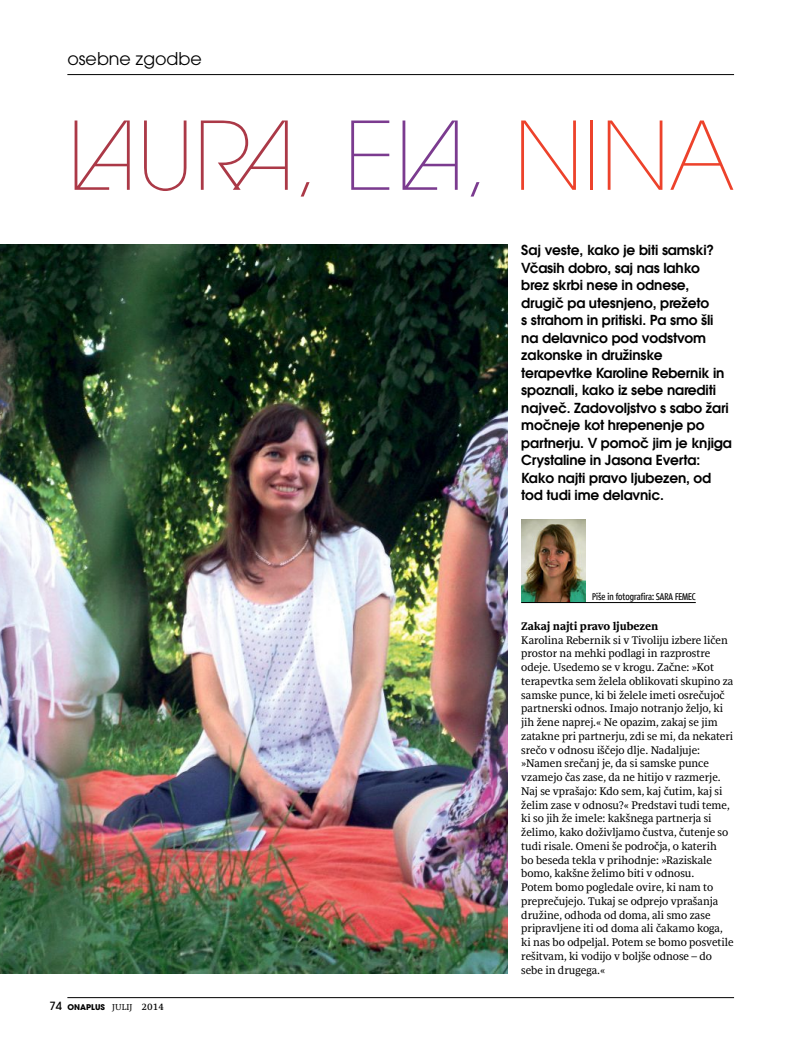
<style>
.page{position:relative;width:805px;height:1063px;background:#fff}
.page>*{position:absolute;margin:0;border:0;box-sizing:border-box;transform-origin:0 0}
.t1{font:200 93.62px "ITC Avant Garde Pro";color:#ab3947}
.t2{font:17.5px "ITC Avant Garde Pro";color:#000}
.t3{font:600 13.75px/17.5px "ITC Avant Garde Pro";letter-spacing:-.01em;color:#000}
.t4{font:11.25px/13.8px "Delo Text";color:#000}
.t5{font:700 11.25px "Delo Text";color:#000}
.t6{font:condensed 10px "Toti Mali Op 1";color:#000}
.t7{font:700 7.88px "ITC Avant Garde Pro";color:#000}
.s1{color:#7b3b8f}
.s2{color:#ed422b}
.s3{font-weight:500;font-size:11.25px}
.s4{font-family:"Delo Text";font-weight:400;font-size:8.75px}
.s5{font-family:"Delo Text Regular SC";font-weight:400;font-size:11.25px}
</style>
<div class="page">
<hr style="left:67px;top:997px;width:666px;height:1px;background:#000">
<hr style="left:67px;top:74px;width:666px;height:1px;background:#000">
<img style="left:0;top:245px;width:507px;height:729px">
<img style="left:521px;top:520px;width:64px;height:82px">
<hr style="left:521px;top:602px;width:174px;height:1px;background:#000">
<h2 class="t2" style="left:67px;top:48px;width:136px">osebne zgodbe</h2>
<h1 class="t1" style="left:67px;top:96px;width:668px">LAURA, <span class="s1">ELA,</span> <span class="s2">NINA</span></h1>
<p class="t3" style="left:521px;top:241px;width:212px">Saj veste, kako je biti samski?<br>Včasih dobro, saj nas lahko<br>brez skrbi nese in odnese, drugič pa utesnjeno, prežeto<br>s strahom in pritiski. Pa smo šli na delavnico pod vodstvom zakonske in družinske terapevtke Karoline Rebernik in spoznali, kako iz sebe narediti največ. Zadovoljstvo s sabo žari močneje kot hrepenenje po partnerju. V pomoč jim je knjiga<br>Crystaline in Jasona Everta:<br>Kako najti pravo ljubezen, od tod tudi ime delavnic.</p>
<p class="t7" style="left:50px;top:1002px;width:116px"><span class="s3">74</span> ONAPLUS <span class="s4">JULIJ</span> <span class="s5">2014</span></p>
<p class="t6" style="left:592px;top:591px;width:105px">Piše in fotografira: sara femec</p>
<p class="t5" style="left:521px;top:620px;width:138px">Zakaj najti pravo ljubezen</p>
<p class="t4" style="left:521px;top:633px;width:214px">Karolina Rebernik si v Tivoliju izbere ličen prostor na mehki podlagi in razprostre odeje. Usedemo se v krogu. Začne: »Kot terapevtka sem želela oblikovati skupino za samske punce, ki bi želele imeti osrečujoč partnerski odnos. Imajo notranjo željo, ki jih žene naprej.« Ne opazim, zakaj se jim zatakne pri partnerju, zdi se mi, da nekateri srečo v odnosu iščejo dlje. Nadaljuje: »Namen srečanj je, da si samske punce vzamejo čas zase, da ne hitijo v razmerje.<br>Naj se vprašajo: Kdo sem, kaj čutim, kaj si želim zase v odnosu?« Predstavi tudi teme, ki so jih že imele: kakšnega partnerja si želimo, kako doživljamo čustva, čutenje so tudi risale. Omeni še področja, o katerih<br>bo beseda tekla v prihodnje: »Raziskale bomo, kakšne želimo biti v odnosu.<br>Potem bomo pogledale ovire, ki nam to preprečujejo. Tukaj se odprejo vprašanja družine, odhoda od doma, ali smo zase pripravljene iti od doma ali čakamo koga, ki nas bo odpeljal. Potem se bomo posvetile rešitvam, ki vodijo v boljše odnose – do sebe in drugega.«</p>
</div>
